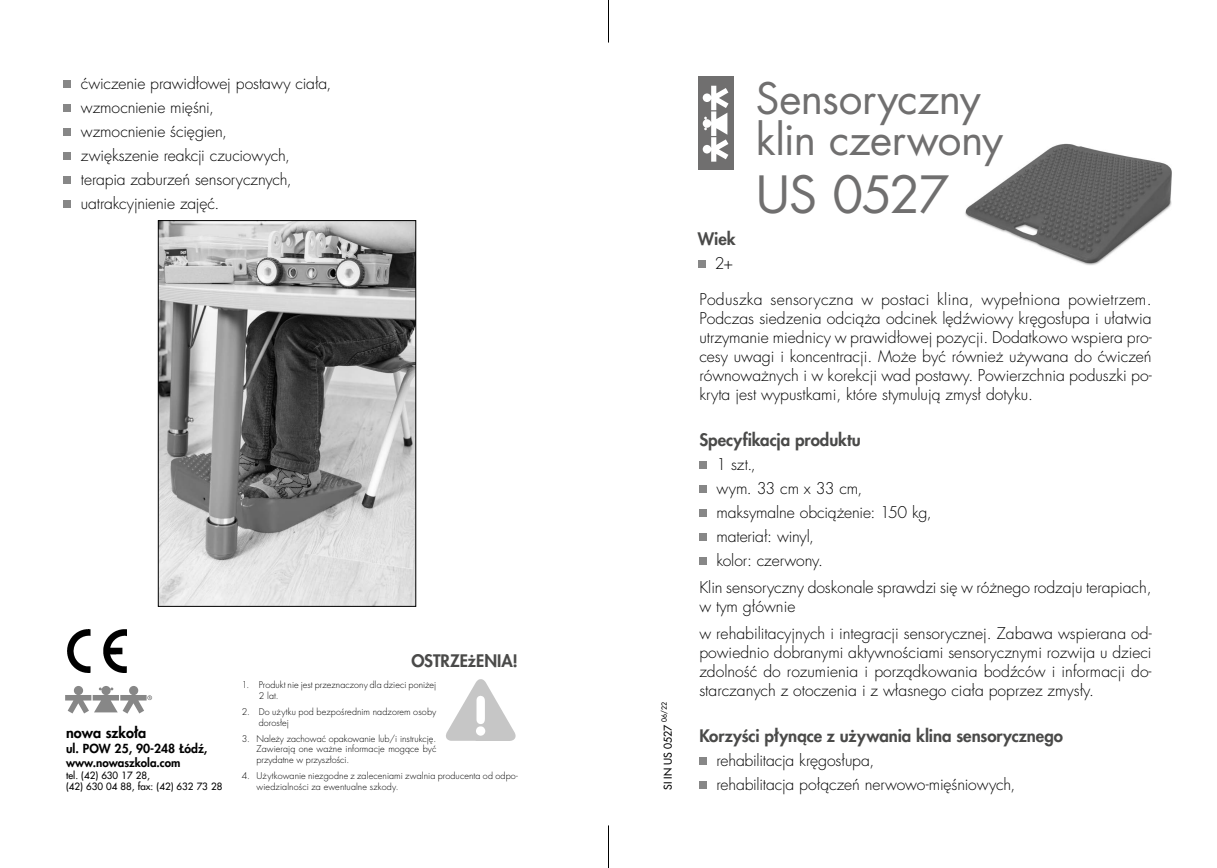
<style>
.page{position:relative;width:1217px;height:868px;background:#fff}
.page>*{position:absolute;margin:0;border:0;box-sizing:border-box;transform-origin:0 0}
.t1{font:49.95px "Futura LTS Book";letter-spacing:-.03em;color:#706f6f}
.t2{font:42.3px/40.5px "Futura LTS Book";letter-spacing:-.01em;color:#706f6f}
.t3{font:800 16.8px "Futura LTS";color:#4a4a49}
.t4{font:300 15.75px/24px "Futura LTS";letter-spacing:-.005em;color:#000}
.t5{font:800 14.4px "Futura LTS";color:#000}
.t6{font:800 12.15px "Futura LTS";color:#000}
.t7{font:800 11.55px "Futura LTS";color:#000}
.t8{font:10.5px "Futura LTS";color:#000}
.t9{font:9.75px/11.7px "Futura LTS";color:#000}
.t10{font:300 9px/10.8px "Futura LTS";letter-spacing:.01em;color:#000}
.t11{font:6.9px "Futura LTS";color:#000}
</style>
<div class="page">
<img style="left:965px;top:143px;width:207px;height:122px">
<hr style="left:608px;top:0;width:1px;height:43px;background:#000">
<hr style="left:608px;top:825px;width:1px;height:42px;background:#000">
<div style="left:699px;top:461px;width:7px;height:7px;background:#878787"></div>
<div style="left:699px;top:485px;width:7px;height:7px;background:#878787"></div>
<div style="left:699px;top:509px;width:7px;height:7px;background:#878787"></div>
<div style="left:699px;top:533px;width:7px;height:7px;background:#878787"></div>
<div style="left:699px;top:557px;width:7px;height:7px;background:#878787"></div>
<div style="left:699px;top:757px;width:7px;height:7px;background:#878787"></div>
<div style="left:699px;top:781px;width:7px;height:7px;background:#878787"></div>
<div style="left:697px;top:77px;width:36px;height:93px;background:#706f6f"></div>
<svg style="left:702px;top:86px;width:26px;height:76px"></svg>
<img style="left:67px;top:629px;width:59px;height:43px">
<img style="left:446px;top:679px;width:70px;height:62px">
<svg style="left:65px;top:686px;width:87px;height:27px"></svg>
<div style="left:64px;top:81px;width:7px;height:7px;background:#878787"></div>
<div style="left:64px;top:105px;width:7px;height:7px;background:#878787"></div>
<div style="left:64px;top:129px;width:7px;height:7px;background:#878787"></div>
<div style="left:64px;top:153px;width:7px;height:7px;background:#878787"></div>
<div style="left:64px;top:177px;width:7px;height:7px;background:#878787"></div>
<div style="left:64px;top:201px;width:7px;height:7px;background:#878787"></div>
<div style="left:697px;top:260px;width:8px;height:8px;background:#878787"></div>
<img style="left:160px;top:222px;width:254px;height:382px">
<div style="left:158px;top:220px;width:258px;height:386px;border:1px solid #000"></div>
<p class="t4" style="left:81px;top:72px;width:252px">ćwiczenie prawidłowej postawy ciała, wzmocnienie mięśni,<br>wzmocnienie ścięgien,<br>zwiększenie reakcji czuciowych, terapia zaburzeń sensorycznych, uatrakcyjnienie zajęć.</p>
<p class="t5" style="left:66px;top:723px;width:82px">nowa szko³a</p>
<p class="t6" style="left:66px;top:740px;width:143px">ul. POW 25, 90-248 £ódŸ,</p>
<p class="t7" style="left:66px;top:754px;width:116px">www.nowaszkola.com</p>
<p class="t9" style="left:66px;top:769px;width:158px">tel. (42) 630 17 28,<br>(42) 630 04 88, fax: (42) 632 73 28</p>
<p class="t3" style="left:411px;top:649px;width:108px">OSTRZE¿ENIA!</p>
<p class="t10" style="left:259px;top:679px;width:179px;text-indent:-17px">1. Produkt nie jest przeznaczony dla dzieci poni¿ej<br>2 lat.</p>
<p class="t10" style="left:259px;top:706px;width:179px;text-indent:-17px">2. Do u¿ytku pod bezpoœrednim nadzorem osoby doros³ej</p>
<p class="t10" style="left:256px;top:733px;width:181px;text-align:justify;text-indent:-15px">3. Nale¿y zachowaæ opakowanie lub/i instrukcjê.<br>Zawieraj¹ one wa¿ne informacje mog¹ce byæ przydatne w przysz³oœci.</p>
<p class="t10" style="left:256px;top:770px;width:263px;text-indent:-15px">4. Użytkowanie niezgodne z zaleceniami zwalnia producenta od odpo&shy;wiedzialnoœci za ewentualne szkody.</p>
<p class="t11" style="left:659px;top:722px;width:21px;rotate:-90deg">06/22</p>
<p class="t8" style="left:660px;top:789px;width:66px;rotate:-90deg">SI IN US 0527</p>
<p class="t3" style="left:697px;top:227px;width:39px">Wiek</p>
<p class="t4" style="left:714px;top:251px;width:20px">2+</p>
<h2 class="t2" style="left:755px;top:79px;width:249px">Sensoryczny klin czerwony</h2>
<h1 class="t1" style="left:755px;top:163px;width:195px">US 0527</h1>
<p class="t4" style="left:699px;top:290px;width:453px;line-height:18.9px;text-align:justify">Poduszka sensoryczna w postaci klina, wypełniona powietrzem.<br>Podczas siedzenia odciąża odcinek lędźwiowy kręgosłupa i ułatwia utrzymanie miednicy w prawidłowej pozycji. Dodatkowo wspiera pro&shy;cesy uwagi i koncentracji. Może być również używana do ćwiczeń równoważnych i w korekcji wad postawy. Powierzchnia poduszki po&shy;kryta jest wypustkami, które stymulują zmysł dotyku.</p>
<p class="t3" style="left:699px;top:428px;width:163px">Specyfikacja produktu</p>
<p class="t4" style="left:716px;top:452px;width:217px">1 szt.,<br>wym. 33 cm x 33 cm, maksymalne obciążenie: 150 kg, materiał: winyl,<br>kolor: czerwony.</p>
<p class="t4" style="left:699px;top:578px;width:453px;line-height:18.9px">Klin sensoryczny doskonale sprawdzi się w różnego rodzaju terapiach, w tym głównie</p>
<p class="t4" style="left:699px;top:624px;width:453px;line-height:18.9px;text-align:justify">w rehabilitacyjnych i integracji sensorycznej. Zabawa wspierana od&shy;powiednio dobranymi aktywnościami sensorycznymi rozwija u dzieci zdolność do rozumienia i porządkowania bodźców i informacji do&shy;starczanych z otoczenia i z własnego ciała poprzez zmysły.</p>
<p class="t3" style="left:699px;top:724px;width:365px">Korzyści płynące z używania klina sensorycznego</p>
<p class="t4" style="left:716px;top:748px;width:300px">rehabilitacja kręgosłupa,<br>rehabilitacja połączeń nerwowo-mięśniowych,</p>
</div>
